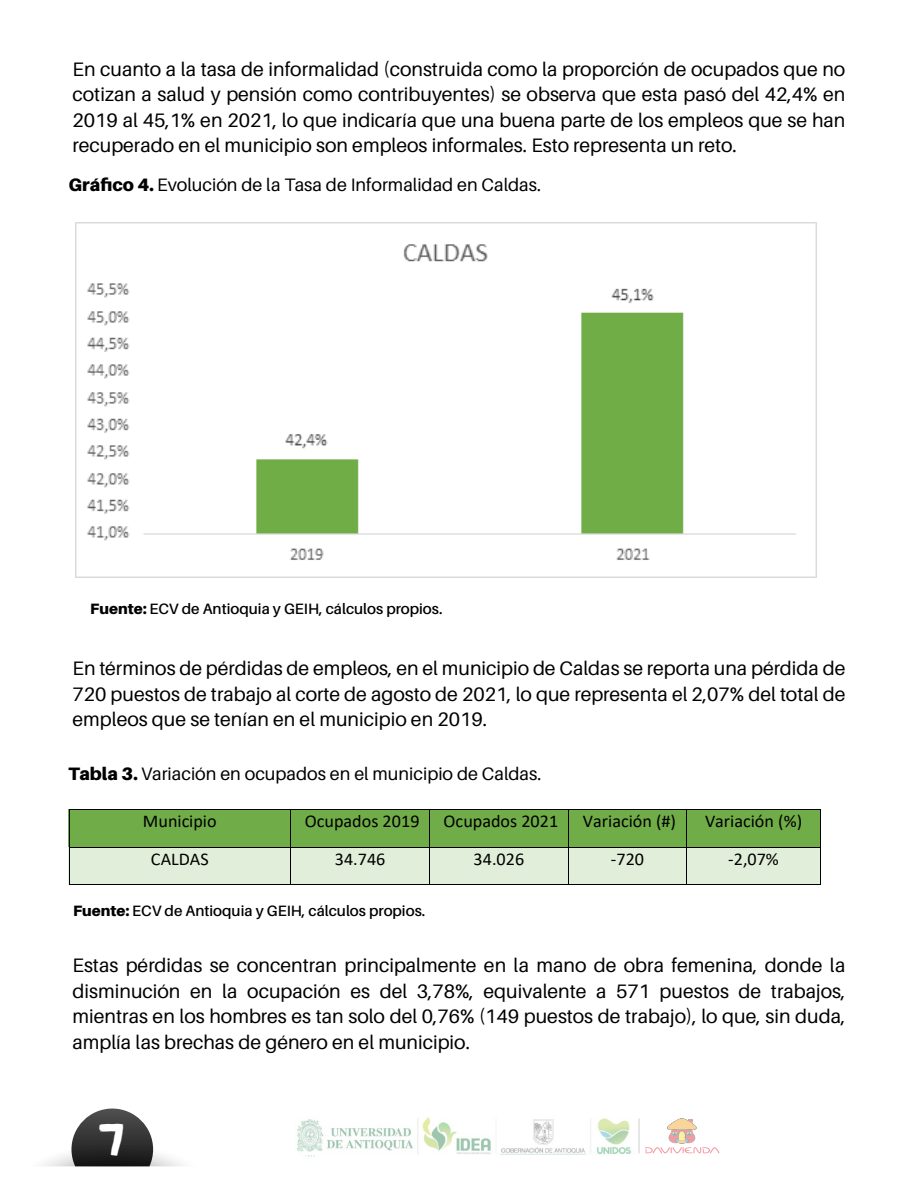
<style>
.page{position:relative;width:918px;height:1188px;background:#fff}
.page>*{position:absolute;margin:0;border:0;box-sizing:border-box;transform-origin:0 0}
.t1{font:44.85px "DK Plakkaat";color:#fff}
.t2{font:19.5px/25.5px "Aileron";color:#000;text-align:justify}
.t3{font:18px "Aileron";color:#000}
.t4{font:18px "Calibri";color:#000}
.t5{font:600 15px "Aileron";color:#000}
.s1{font-weight:900}
</style>
<div class="page">
<img style="left:297px;top:1117px;width:343px;height:40px">
<svg style="left:645px;top:1118px;width:74px;height:36px"></svg>
<hr style="left:639px;top:1118px;width:1px;height:35px;background:#858585">
<svg style="left:43px;top:1109px;width:139px;height:57px"></svg>
<div style="left:69px;top:809px;width:752px;height:38px;background:#70ac47"></div>
<div style="left:69px;top:847px;width:752px;height:38px;background:#e1eed9"></div>
<img style="left:76px;top:222px;width:740px;height:355px">
<hr style="left:69px;top:809px;width:221px;height:1px;background:#000">
<hr style="left:291px;top:809px;width:138px;height:1px;background:#000">
<hr style="left:430px;top:809px;width:138px;height:1px;background:#000">
<hr style="left:569px;top:809px;width:117px;height:1px;background:#000">
<hr style="left:687px;top:809px;width:133px;height:1px;background:#000">
<hr style="left:69px;top:810px;width:1px;height:37px;background:#000">
<hr style="left:290px;top:810px;width:1px;height:37px;background:#000">
<hr style="left:429px;top:810px;width:1px;height:37px;background:#000">
<hr style="left:568px;top:810px;width:1px;height:37px;background:#000">
<hr style="left:686px;top:810px;width:1px;height:37px;background:#000">
<hr style="left:820px;top:810px;width:1px;height:37px;background:#000">
<hr style="left:69px;top:847px;width:221px;height:1px;background:#000">
<hr style="left:291px;top:847px;width:138px;height:1px;background:#000">
<hr style="left:430px;top:847px;width:138px;height:1px;background:#000">
<hr style="left:569px;top:847px;width:117px;height:1px;background:#000">
<hr style="left:687px;top:847px;width:133px;height:1px;background:#000">
<hr style="left:69px;top:848px;width:1px;height:37px;background:#000">
<hr style="left:69px;top:885px;width:221px;height:1px;background:#000">
<hr style="left:290px;top:848px;width:1px;height:37px;background:#000">
<hr style="left:291px;top:885px;width:138px;height:1px;background:#000">
<hr style="left:429px;top:848px;width:1px;height:37px;background:#000">
<hr style="left:430px;top:885px;width:138px;height:1px;background:#000">
<hr style="left:568px;top:848px;width:1px;height:37px;background:#000">
<hr style="left:569px;top:885px;width:117px;height:1px;background:#000">
<hr style="left:686px;top:848px;width:1px;height:37px;background:#000">
<hr style="left:687px;top:885px;width:133px;height:1px;background:#000">
<hr style="left:820px;top:848px;width:1px;height:37px;background:#000">
<p class="t2" style="left:73px;top:57px;width:774px">En cuanto a la tasa de informalidad (construida como la proporción de ocupados que no cotizan a salud y pensión como contribuyentes) se observa que esta pasó del 42,4% en 2019 al 45,1% en 2021, lo que indicaría que una buena parte de los empleos que se han recuperado en el municipio son empleos informales. Esto representa un reto.</p>
<p class="t3" style="left:69px;top:175px;width:474px"><span class="s1">Gráfico 4.</span> Evolución de la Tasa de Informalidad en Caldas.</p>
<p class="t5" style="left:90px;top:600px;width:354px"><span class="s1">Fuente:</span> ECV de Antioquia y GEIH, cálculos propios.</p>
<p class="t2" style="left:73px;top:656px;width:774px">En términos de pérdidas de empleos, en el municipio de Caldas se reporta una pérdida de 720 puestos de trabajo al corte de agosto de 2021, lo que representa el 2,07% del total de empleos que se tenían en el municipio en 2019.</p>
<p class="t3" style="left:69px;top:764px;width:474px"><span class="s1">Tabla 3.</span> Variación en ocupados en el municipio de Caldas.</p>
<p class="t4" style="left:143px;top:809px;width:75px">Municipio</p>
<p class="t4" style="left:305px;top:809px;width:116px">Ocupados 2019</p>
<p class="t4" style="left:444px;top:809px;width:116px">Ocupados 2021</p>
<p class="t4" style="left:583px;top:809px;width:95px">Variación (#)</p>
<p class="t4" style="left:705px;top:809px;width:99px">Variación (%)</p>
<p class="t4" style="left:151px;top:846px;width:59px">CALDAS</p>
<p class="t4" style="left:335px;top:846px;width:52px">34.746</p>
<p class="t4" style="left:474px;top:846px;width:52px">34.026</p>
<p class="t4" style="left:611px;top:846px;width:35px">-720</p>
<p class="t4" style="left:728px;top:846px;width:52px">-2,07%</p>
<p class="t5" style="left:73px;top:902px;width:354px"><span class="s1">Fuente:</span> ECV de Antioquia y GEIH, cálculos propios.</p>
<p class="t2" style="left:73px;top:953px;width:774px">Estas pérdidas se concentran principalmente en la mano de obra femenina, donde la disminución en la ocupación es del 3,78%, equivalente a 571 puestos de trabajos, mientras en los hombres es tan solo del 0,76% (149 puestos de trabajo), lo que, sin duda, amplía las brechas de género en el municipio.</p>
<h1 class="t1" style="left:98px;top:1113px;width:27px">7</h1>
</div>
